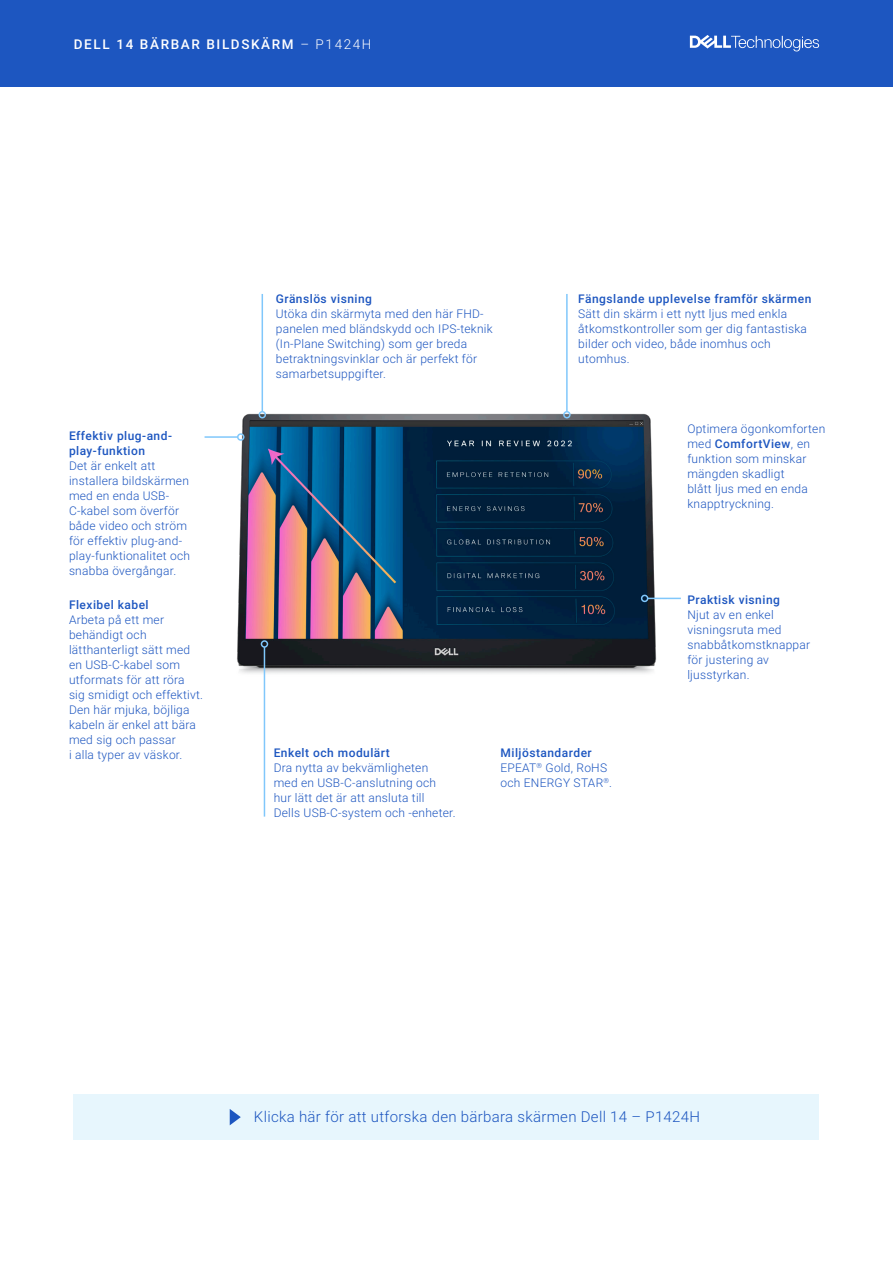
<style>
.page{position:relative;width:893px;height:1263px;background:#fff}
.page>*{position:absolute;margin:0;border:0;box-sizing:border-box;transform-origin:0 0}
.t1{font:300 15px "Roboto";letter-spacing:.02em;color:#1d56c0}
.t2{font:500 13.5px "Roboto";letter-spacing:.12em;color:#fff}
.t3{font:300 12px/15px "Roboto";letter-spacing:.02em;color:#1d56c0}
.t4{font:500 12px/15px "Roboto";letter-spacing:.04em;color:#1d56c0}
.s1{font-weight:300}
.s2{font-weight:500}
</style>
<div class="page">
<div style="left:0;top:0;width:893px;height:86px;background:#1d56c0"></div>
<svg style="left:690px;top:35px;width:129px;height:16px"></svg>
<img style="left:237px;top:395px;width:444px;height:308px">
<hr style="left:648px;top:598px;width:33px;height:1px;background:#80c7fb">
<div style="left:641px;top:595px;width:7px;height:7px;border:2px solid #80c7fb;border-radius:50%"></div>
<hr style="left:205px;top:436px;width:33px;height:2px;background:#80c7fb">
<div style="left:237px;top:433px;width:7px;height:8px;border:2px solid #80c7fb;border-radius:50%"></div>
<hr style="left:262px;top:294px;width:1px;height:118px;background:#80c7fb">
<div style="left:259px;top:411px;width:7px;height:7px;border:2px solid #80c7fb;border-radius:50%"></div>
<hr style="left:566px;top:294px;width:2px;height:118px;background:#80c7fb">
<div style="left:563px;top:411px;width:8px;height:7px;border:2px solid #80c7fb;border-radius:50%"></div>
<hr style="left:264px;top:647px;width:1px;height:170px;background:#80c7fb">
<div style="left:261px;top:640px;width:7px;height:8px;border:2px solid #80c7fb;border-radius:50%"></div>
<div style="left:74px;top:1094px;width:745px;height:46px;background:#e7f6fd"></div>
<svg style="left:230px;top:1109px;width:11px;height:16px"></svg>
<p class="t2" style="left:74px;top:35px;width:299px">DELL 14 BÄRBAR BILDSKÄRM <span class="s1">– P1424H</span></p>
<p class="t4" style="left:69px;top:427px;width:104px">Effektiv plug-and&shy;play-funktion</p>
<p class="t3" style="left:69px;top:457px;width:123px">Det är enkelt att installera bildskärmen med en enda USB-<br>C-kabel som överför både video och ström för effektiv plug-and&shy;play-funktionalitet och snabba övergångar.</p>
<p class="t4" style="left:69px;top:597px;width:81px">Flexibel kabel</p>
<p class="t3" style="left:69px;top:612px;width:136px">Arbeta på ett mer behändigt och lätthanterligt sätt med en USB-C-kabel som utformats för att röra sig smidigt och effektivt.<br>Den här mjuka, böjliga kabeln är enkel att bära med sig och passar<br>i alla typer av väskor.</p>
<p class="t4" style="left:276px;top:291px;width:98px">Gränslös visning</p>
<p class="t3" style="left:276px;top:306px;width:218px">Utöka din skärmyta med den här FHD&shy;panelen med bländskydd och IPS-teknik (In-Plane Switching) som ger breda betraktningsvinklar och är perfekt för samarbetsuppgifter.</p>
<p class="t4" style="left:578px;top:291px;width:235px">Fängslande upplevelse framför skärmen</p>
<p class="t3" style="left:578px;top:306px;width:230px">Sätt din skärm i ett nytt ljus med enkla åtkomstkontroller som ger dig fantastiska bilder och video, både inomhus och utomhus.</p>
<p class="t3" style="left:687px;top:421px;width:139px">Optimera ögonkomforten med <span class="s2">ComfortView</span>, en funktion som minskar mängden skadligt<br>blått ljus med en enda knapptryckning.</p>
<p class="t4" style="left:274px;top:744px;width:118px">Enkelt och modulärt</p>
<p class="t3" style="left:274px;top:759px;width:183px">Dra nytta av bekvämligheten<br>med en USB-C-anslutning och hur lätt det är att ansluta till<br>Dells USB-C-system och -enheter.</p>
<p class="t4" style="left:500px;top:744px;width:93px">Miljöstandarder</p>
<p class="t3" style="left:500px;top:759px;width:113px">EPEAT<sup>®</sup> Gold, RoHS och ENERGY STAR<sup>®</sup>.</p>
<p class="t4" style="left:687px;top:591px;width:94px">Praktisk visning</p>
<p class="t3" style="left:687px;top:606px;width:124px">Njut av en enkel visningsruta med snabbåtkomstknappar för justering av ljusstyrkan.</p>
<p class="t1" style="left:254px;top:1106px;width:448px">Klicka här för att utforska den bärbara skärmen Dell 14 – P1424H</p>
</div>
